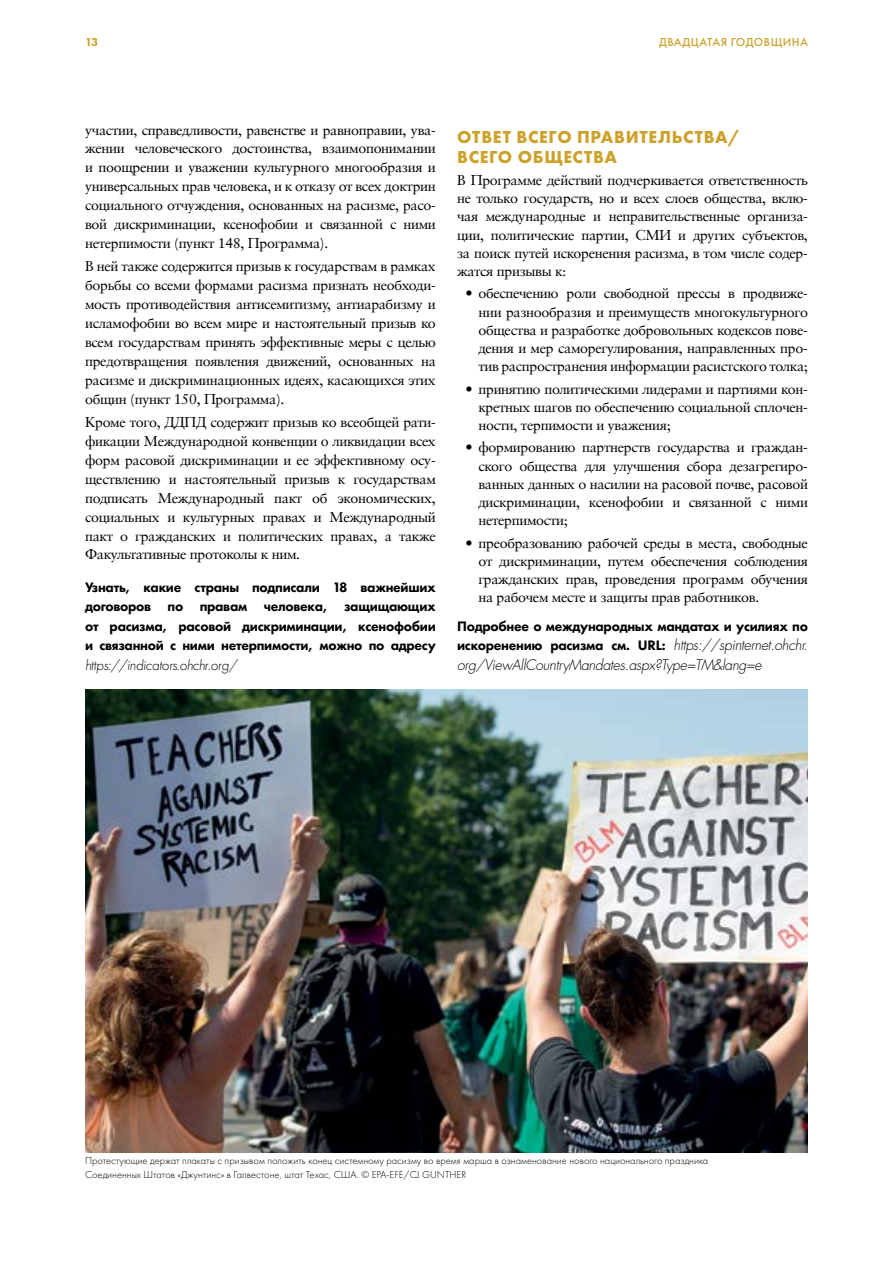
<style>
.page{position:relative;width:893px;height:1263px;background:#fff}
.page>*{position:absolute;margin:0;border:0;box-sizing:border-box;transform-origin:0 0}
.t1{font:700 18px/19.5px "Futura PT";letter-spacing:.04em;color:#cca22c}
.t2{font:italic 300 15px "Futura PT";letter-spacing:-.02em;color:#000}
.t3{font:14.25px/18.9px "Sabon LTCYR";letter-spacing:-.02em;color:#000;text-align:justify}
.t4{font:800 14.25px/19.5px "Futura PT";letter-spacing:-.02em;color:#000;text-align:justify}
.t5{font:italic 300 14.25px "Futura Std";letter-spacing:-.02em;color:#000}
.t6{font:500 12px "Futura PT";letter-spacing:.04em;color:#cca22c}
.t7{font:800 12px "Futura PT";color:#cca22c}
.t8{font:300 10.5px/13.5px "Futura PT";color:#000}
.s1{font-family:"Futura Std";font-weight:300;font-style:italic}
</style>
<div class="page">
<img style="left:85px;top:689px;width:723px;height:463px">
<p class="t7" style="left:85px;top:34px;width:15px">13</p>
<p class="t6" style="left:659px;top:34px;width:150px">ДВАДЦАТАЯ ГОДОВЩИНА</p>
<p class="t3" style="left:85px;top:120px;width:352px">участии, справедливости, равенстве и равноправии, ува&shy;жении человеческого достоинства, взаимопонимании и поощрении и уважении культурного многообразия и универсальных прав человека, и к отказу от всех доктрин социального отчуждения, основанных на расизме, расо&shy;вой дискриминации, ксенофобии и связанной с ними нетерпимости (пункт 148, Программа).</p>
<p class="t3" style="left:85px;top:257px;width:352px">В ней также содержится призыв к государствам в рамках борьбы со всеми формами расизма признать необходи&shy;мость противодействия антисемитизму, антиарабизму и исламофобии во всем мире и настоятельный призыв ко всем государствам принять эффективные меры с целью предотвращения появления движений, основанных на расизме и дискриминационных идеях, касающихся этих общин (пункт 150, Программа).</p>
<p class="t3" style="left:85px;top:413px;width:352px">Кроме того, ДДПД содержит призыв ко всеобщей рати&shy;фикации Международной конвенции о ликвидации всех форм расовой дискриминации и ее эффективному осу&shy;ществлению и настоятельный призыв к государствам подписать Международный пакт об экономических, социальных и культурных правах и Международный пакт о гражданских и политических правах, а также Факультативные протоколы к ним.</p>
<p class="t4" style="left:85px;top:577px;width:352px">Узнать, какие страны подписали 18 важнейших договоров по правам человека, защищающих от расизма, расовой дискриминации, ксенофобии и связанной с ними нетерпимости, можно по адресу</p>
<p class="t2" style="left:85px;top:656px;width:154px">https://indicators.ohchr.org/</p>
<p class="t1" style="left:457px;top:127px;width:284px">ОТВЕТ ВСЕГО ПРАВИТЕЛЬСТВА/<br>ВСЕГО ОБЩЕСТВА</p>
<p class="t3" style="left:457px;top:171px;width:352px;line-height:18.1px">В Программе действий подчеркивается ответственность не только государств, но и всех слоев общества, вклю&shy;чая международные и неправительственные организа&shy;ции, политические партии, СМИ и других субъектов, за поиск путей искоренения расизма, в том числе содер&shy;жатся призывы к:</p>
<p class="t3" style="left:478px;top:285px;width:331px;line-height:18.1px;text-indent:-13px">• обеспечению роли свободной прессы в продвиже&shy;нии разнообразия и преимуществ многокультурного общества и разработке добровольных кодексов пове&shy;дения и мер саморегулирования, направленных про&shy;тив распространения информации расистского толка;</p>
<p class="t3" style="left:478px;top:380px;width:331px;line-height:18.1px;text-indent:-13px">• принятию политическими лидерами и партиями кон&shy;кретных шагов по обеспечению социальной сплочен&shy;ности, терпимости и уважения;</p>
<p class="t3" style="left:478px;top:439px;width:331px;line-height:18.1px;text-indent:-13px">• формированию партнерств государства и граждан&shy;ского общества для улучшения сбора дезагрегиро&shy;ванных данных о насилии на расовой почве, расовой дискриминации, ксенофобии и связанной с ними нетерпимости;</p>
<p class="t3" style="left:478px;top:534px;width:331px;line-height:18.1px;text-indent:-13px">• преобразованию рабочей среды в места, свободные от дискриминации, путем обеспечения соблюдения гражданских прав, проведения программ обучения на рабочем месте и защиты прав работников.</p>
<p class="t4" style="left:457px;top:616px;width:352px">Подробнее о международных мандатах и усилиях по искоренению расизма см. URL: <span class="s1">https://spinternet.ohchr.</span></p>
<p class="t5" style="left:457px;top:656px;width:306px">org/ViewAllCountryMandates.aspx?Type=TM&amp;lang=e</p>
<p class="t8" style="left:85px;top:1154px;width:625px">Протестующие держат плакаты с призывом положить конец системному расизму во время марша в ознаменование нового национального праздника<br>Соединенных Штатов «Джунтинс» в Галвестоне, штат Техас, США. © EPA-EFE/CJ GUNTHER</p>
</div>
